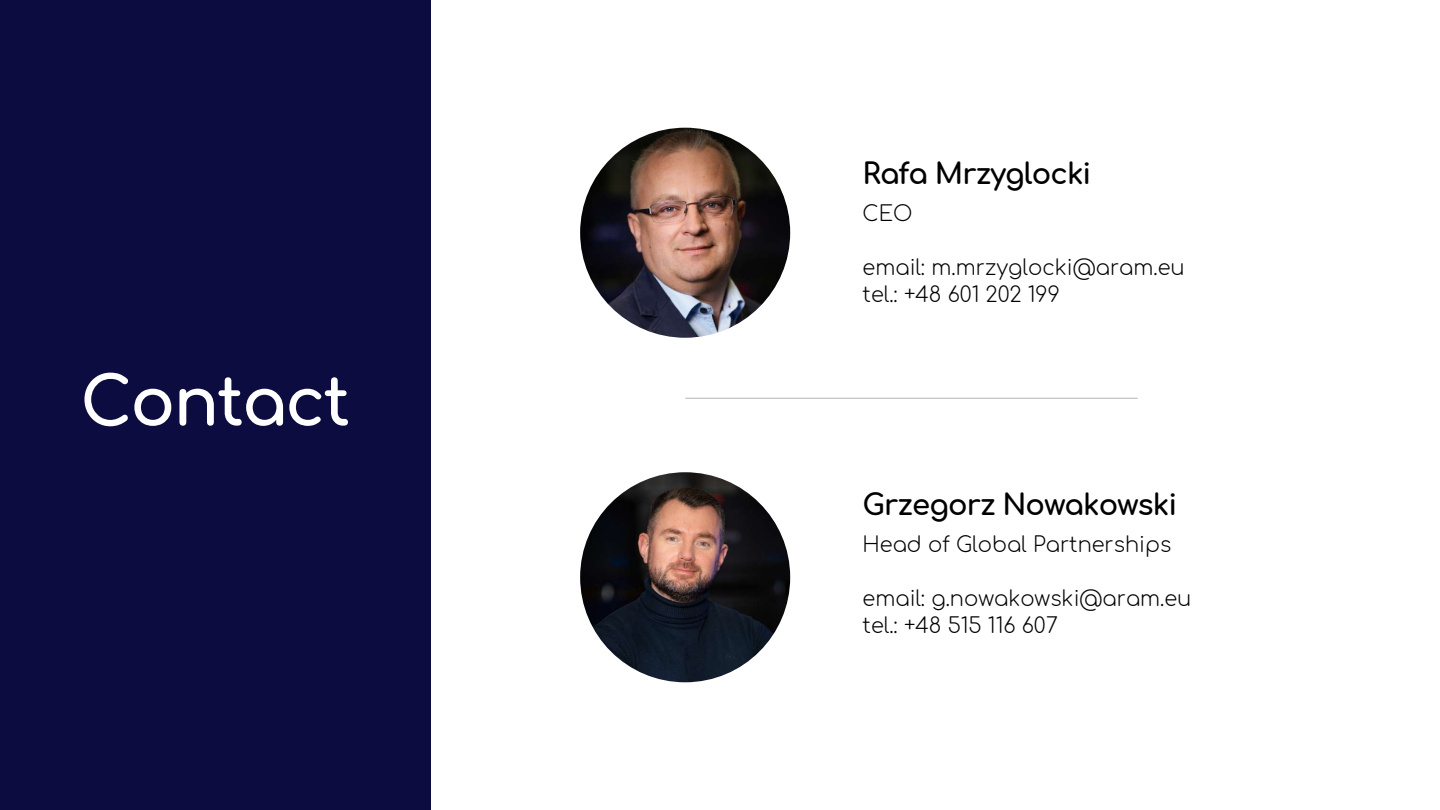
<style>
.page{position:relative;width:1440px;height:810px;background:#fff}
.page>*{position:absolute;margin:0;border:0;box-sizing:border-box;transform-origin:0 0}
.t1{font:700 67px "Comfortaa";letter-spacing:-.03em;color:#fff}
.t2{font:700 29px "Comfortaa";letter-spacing:-.03em;color:#000}
.t3{font:300 21px/27px "Comfortaa";color:#000}
</style>
<div class="page">
<div style="left:0;top:0;width:431px;height:810px;background:#0c0c41"></div>
<img style="left:580px;top:472px;width:210px;height:210px;border-radius:50%">
<hr style="left:686px;top:398px;width:451px;height:1px;background:#000">
<img style="left:580px;top:128px;width:210px;height:210px;border-radius:50%">
<h1 class="t1" style="left:80px;top:367px;width:272px">Contact</h1>
<h2 class="t2" style="left:863px;top:158px;width:230px">Rafa Mrzyglocki</h2>
<p class="t3" style="left:863px;top:200px;width:51px">CEO</p>
<p class="t3" style="left:863px;top:254px;width:324px">email: m.mrzyglocki@aram.eu tel.: +48 601 202 199</p>
<h2 class="t2" style="left:863px;top:489px;width:316px">Grzegorz Nowakowski</h2>
<p class="t3" style="left:863px;top:532px;width:310px">Head of Global Partnerships</p>
<p class="t3" style="left:863px;top:586px;width:330px">email: g.nowakowski@aram.eu tel.: +48 515 116 607</p>
</div>
